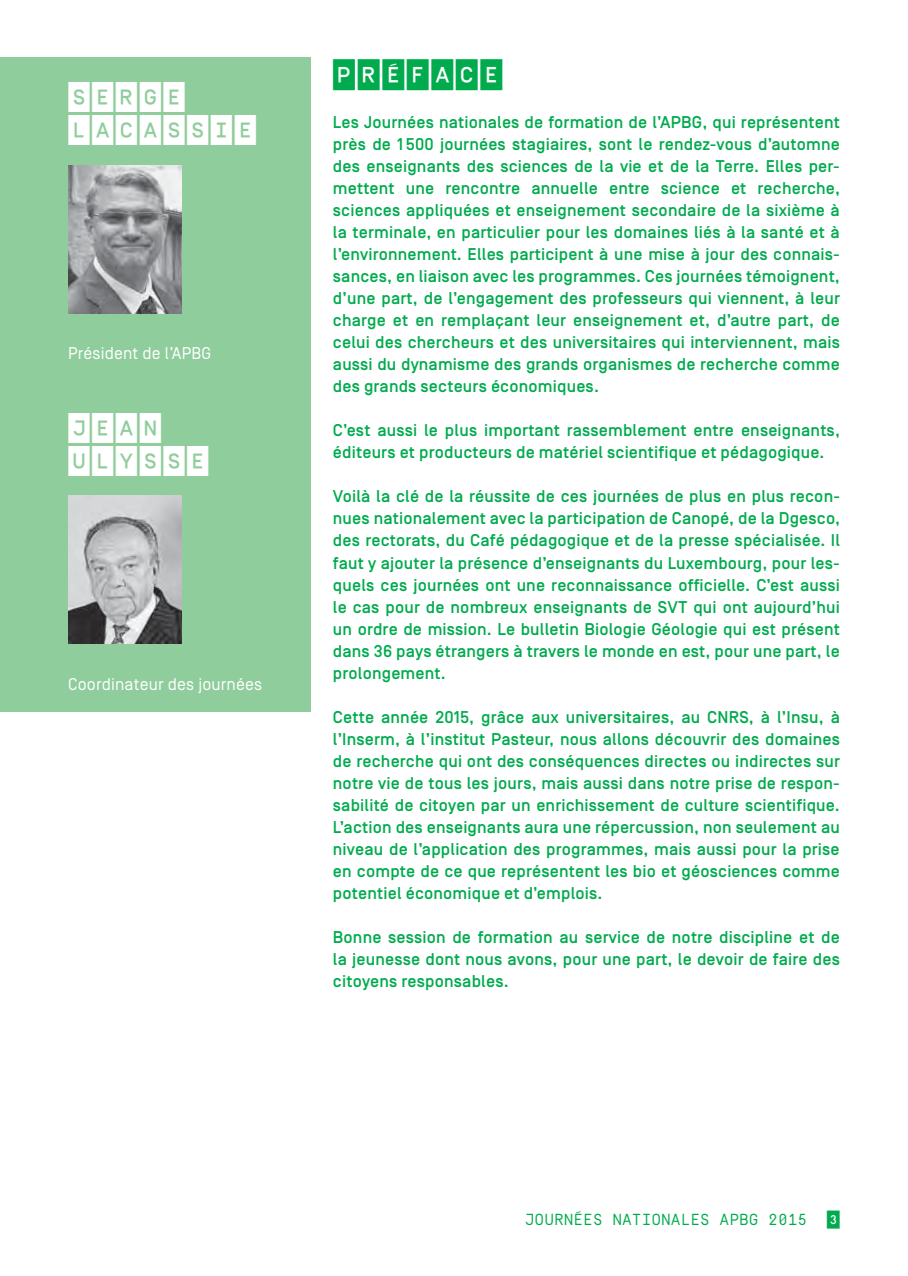
<style>
.page{position:relative;width:908px;height:1276px;background:#fff}
.page>*{position:absolute;margin:0;border:0;box-sizing:border-box;transform-origin:0 0}
.t1{font:500 31px "Simplon CNDP";letter-spacing:.06em;color:#00ab4e}
.t2{font:500 30px/33px "Simplon CNDP";letter-spacing:.06em;color:#fff}
.t3{font:500 17px/22px "Simplon BP";letter-spacing:.01em;color:#00ab4e;text-align:justify}
.t4{font:17px "Simplon BP Regular";letter-spacing:.01em;color:#fff}
.t5{font:16px "Simplon BP Mono";color:#00ab4e}
.s1{font-family:"Simplon CNDP";font-weight:500;font-size:18px}
</style>
<div class="page">
<div style="left:0;top:57px;width:310px;height:654px;background:#90cd9c"></div>
<img style="left:68px;top:166px;width:113px;height:147px">
<img style="left:68px;top:496px;width:113px;height:147px">
<h2 class="t2" style="left:68px;top:81px;width:190px">SERGE<br>LACASSIE</h2>
<p class="t4" style="left:68px;top:347px;width:144px">Président de l’APBG</p>
<h2 class="t2" style="left:68px;top:411px;width:142px">JEAN<br>ULYSSE</h2>
<p class="t4" style="left:68px;top:677px;width:195px">Coordinateur des journées</p>
<h1 class="t1" style="left:333px;top:59px;width:171px">PRÉFACE</h1>
<p class="t3" style="left:333px;top:113px;width:508px">Les Journées nationales de formation de l’APBG, qui représentent près de 1 500 journées stagiaires, sont le rendez-vous d’automne des enseignants des sciences de la vie et de la Terre. Elles per&shy;mettent une rencontre annuelle entre science et recherche, sciences appliquées et enseignement secondaire de la sixième à la terminale, en particulier pour les domaines liés à la santé et à l’environnement. Elles participent à une mise à jour des connais&shy;sances, en liaison avec les programmes. Ces journées témoignent, d’une part, de l’engagement des professeurs qui viennent, à leur charge et en remplaçant leur enseignement et, d’autre part, de celui des chercheurs et des universitaires qui interviennent, mais aussi du dynamisme des grands organismes de recherche comme des grands secteurs économiques.</p>
<p class="t3" style="left:333px;top:421px;width:508px">C’est aussi le plus important rassemblement entre enseignants, éditeurs et producteurs de matériel scientifique et pédagogique.</p>
<p class="t3" style="left:333px;top:487px;width:508px">Voilà la clé de la réussite de ces journées de plus en plus recon&shy;nues nationalement avec la participation de Canopé, de la Dgesco, des rectorats, du Café pédagogique et de la presse spécialisée. Il faut y ajouter la présence d’enseignants du Luxembourg, pour les&shy;quels ces journées ont une reconnaissance officielle. C’est aussi le cas pour de nombreux enseignants de SVT qui ont aujourd’hui un ordre de mission. Le bulletin Biologie Géologie qui est présent dans 36 pays étrangers à travers le monde en est, pour une part, le prolongement.</p>
<p class="t3" style="left:333px;top:707px;width:508px">Cette année 2015, grâce aux universitaires, au CNRS, à l’Insu, à l’Inserm, à l’institut Pasteur, nous allons découvrir des domaines de recherche qui ont des conséquences directes ou indirectes sur notre vie de tous les jours, mais aussi dans notre prise de respon&shy;sabilité de citoyen par un enrichissement de culture scientifique.<br>L’action des enseignants aura une répercussion, non seulement au niveau de l’application des programmes, mais aussi pour la prise en compte de ce que représentent les bio et géosciences comme potentiel économique et d’emplois.</p>
<p class="t3" style="left:333px;top:927px;width:508px">Bonne session de formation au service de notre discipline et de la jeunesse dont nous avons, pour une part, le devoir de faire des citoyens responsables.</p>
<p class="t5" style="left:524px;top:1214px;width:316px">JOURNÉES NATIONALES APBG 2015 <span class="s1">3</span></p>
</div>
